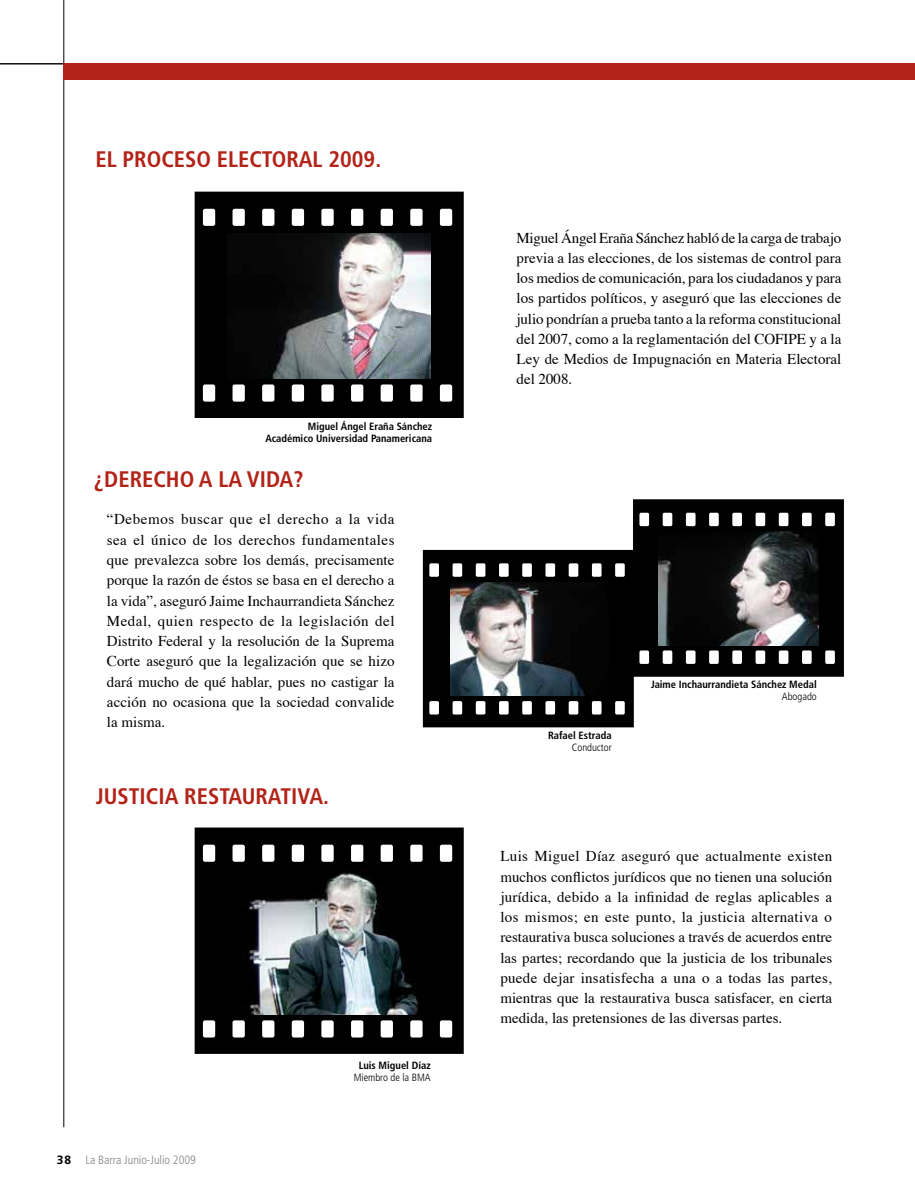
<style>
.page{position:relative;width:915px;height:1191px;background:#fff}
.page>*{position:absolute;margin:0;border:0;box-sizing:border-box;transform-origin:0 0}
.t1{font:700 condensed 22.5px "Frutiger";color:#b32317}
.t2{font:15px/20.2px "Times";color:#000;text-align:justify}
.t3{font:300 condensed 12px "Frutiger";color:#808285}
.t4{font:700 condensed 10.5px/12px "Frutiger";color:#000;text-align:right}
.t5{font:300 condensed 10.5px "Frutiger";color:#000}
.s1{font-weight:700;font-stretch:normal;color:#000}
</style>
<div class="page">
<hr style="left:0;top:64px;width:914px;height:1px;background:#000">
<hr style="left:63px;top:0;width:1px;height:1127px;background:#000">
<div style="left:64px;top:64px;width:850px;height:16px;background:#b32317"></div>
<svg style="left:422px;top:499px;width:421px;height:228px"></svg>
<img style="left:658px;top:532px;width:159px;height:113px">
<img style="left:450px;top:582px;width:158px;height:114px">
<svg style="left:194px;top:827px;width:269px;height:227px;background:#202020"></svg>
<img style="left:227px;top:869px;width:201px;height:145px">
<svg style="left:194px;top:192px;width:269px;height:226px;background:#202020"></svg>
<img style="left:227px;top:233px;width:204px;height:145px">
<h1 class="t1" style="left:95px;top:146px;width:287px">EL PROCESO ELECTORAL 2009.</h1>
<p class="t4" style="left:265px;top:420px;width:168px">Miguel Ángel Eraña Sánchez<br>Académico Universidad Panamericana</p>
<h1 class="t1" style="left:94px;top:465px;width:211px">¿DERECHO A LA VIDA?</h1>
<p class="t2" style="left:107px;top:510px;width:289px">“Debemos buscar que el derecho a la vida sea el único de los derechos fundamentales que prevalezca sobre los demás, precisamente porque la razón de éstos se basa en el derecho a la vida”, aseguró Jaime Inchaurrandieta Sánchez Medal, quien respecto de la legislación del Distrito Federal y la resolución de la Suprema Corte aseguró que la legalización que se hizo dará mucho de qué hablar, pues no castigar la acción no ocasiona que la sociedad convalide la misma.</p>
<h1 class="t1" style="left:96px;top:783px;width:234px">JUSTICIA RESTAURATIVA.</h1>
<p class="t3" style="left:57px;top:1153px;width:141px"><span class="s1">38</span> La Barra Junio-Julio 2009</p>
<p class="t4" style="left:358px;top:1059px;width:73px">Luis Miguel Díaz</p>
<p class="t5" style="left:353px;top:1071px;width:78px">Miembro de la BMA</p>
<p class="t2" style="left:516px;top:228px;width:326px">Miguel Ángel Eraña Sánchez habló de la carga de trabajo previa a las elecciones, de los sistemas de control para los medios de comunicación, para los ciudadanos y para los partidos políticos, y aseguró que las elecciones de julio pondrían a prueba tanto a la reforma constitucional del 2007, como a la reglamentación del COFIPE y a la Ley de Medios de Impugnación en Materia Electoral del 2008.</p>
<p class="t4" style="left:548px;top:729px;width:65px">Rafael Estrada</p>
<p class="t5" style="left:571px;top:741px;width:41px">Conductor</p>
<p class="t4" style="left:651px;top:678px;width:167px">Jaime Inchaurrandieta Sánchez Medal</p>
<p class="t5" style="left:781px;top:690px;width:36px">Abogado</p>
<p class="t2" style="left:500px;top:847px;width:333px">Luis Miguel Díaz aseguró que actualmente existen muchos conflictos jurídicos que no tienen una solución jurídica, debido a la infinidad de reglas aplicables a los mismos; en este punto, la justicia alternativa o restaurativa busca soluciones a través de acuerdos entre las partes; recordando que la justicia de los tribunales puede dejar insatisfecha a una o a todas las partes, mientras que la restaurativa busca satisfacer, en cierta medida, las pretensiones de las diversas partes.</p>
</div>
